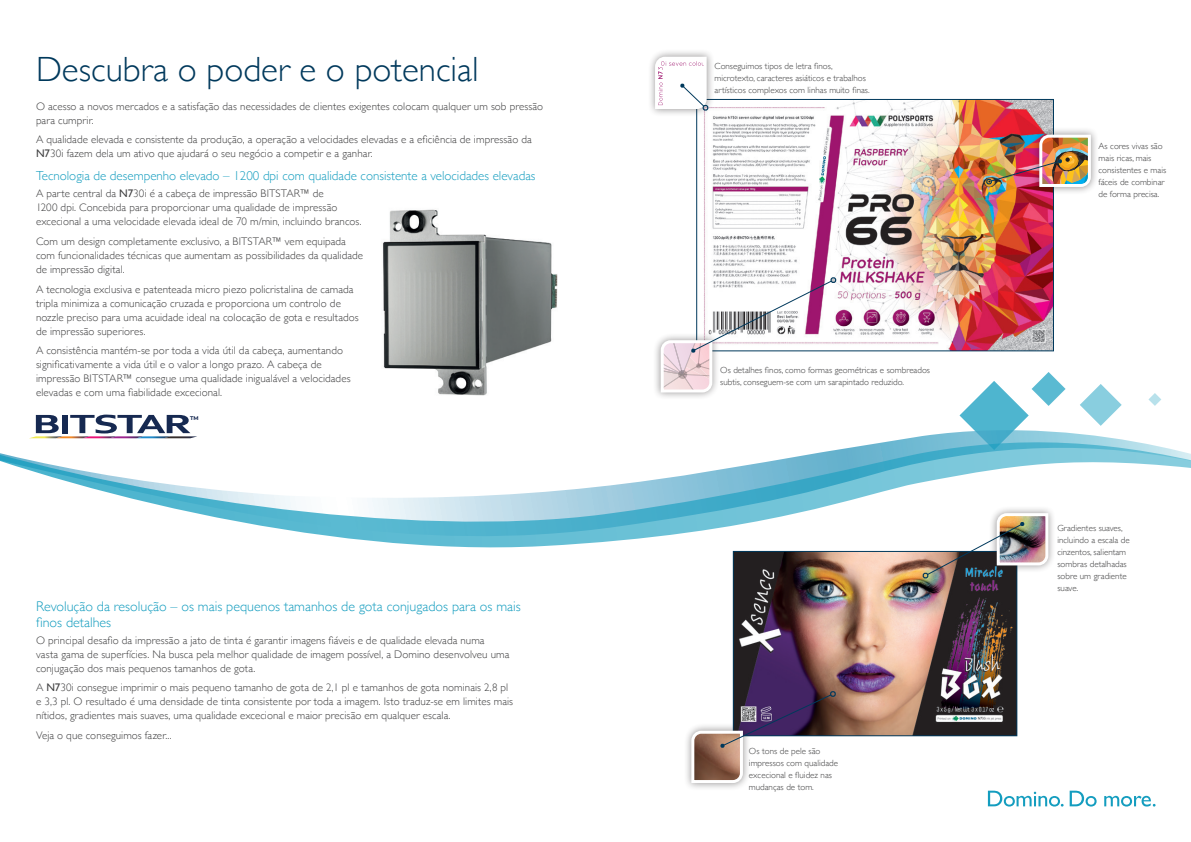
<style>
.page{position:relative;width:1191px;height:842px;background:#fff}
.page>*{position:absolute;margin:0;border:0;box-sizing:border-box;transform-origin:0 0}
.t1{font:300 35px "Gill Sans";color:#00395c}
.t2{font:300 14px/16px "Gill Sans";color:#149dbf}
.t3{font:300 13px "Gill Sans";color:#149dbf}
.Quick_Tour_body{font:300 11px/14px "Gill Sans";letter-spacing:.005em;color:#3e3e3f}
.Body{font:300 9px/12px "Gill Sans";color:#3e3e3f}
.t4{font:700 5.4px "Montserrat";color:#162951}
.s1{font-weight:400}
</style>
<div class="page">
<svg style="left:1080px;top:384px;width:41px;height:27px"></svg>
<svg style="left:1148px;top:393px;width:13px;height:13px"></svg>
<svg style="left:0;top:425px;width:1191px;height:122px"></svg>
<svg style="left:959px;top:372px;width:106px;height:78px"></svg>
<svg style="left:988px;top:791px;width:167px;height:15px"></svg>
<img style="left:703px;top:101px;width:348px;height:248px">
<img style="left:383px;top:209px;width:175px;height:187px">
<img style="left:735px;top:553px;width:280px;height:181px">
<div style="left:733px;top:551px;width:284px;height:185px;border:1px solid #00395c"></div>
<div style="left:1031px;top:127px;width:67px;height:68px;background:#231f20;opacity:.48"></div>
<div style="left:683px;top:723px;width:67px;height:68px;background:#231f20;opacity:.48"></div>
<div style="left:989px;top:505px;width:67px;height:68px;background:#231f20;opacity:.48"></div>
<div style="left:647px;top:49px;width:67px;height:68px;background:#231f20;opacity:.48"></div>
<div style="left:653px;top:332px;width:67px;height:68px;background:#231f20;opacity:.48"></div>
<svg style="left:653px;top:55px;width:56px;height:57px"></svg>
<svg style="left:659px;top:276px;width:178px;height:118px"></svg>
<svg style="left:690px;top:690px;width:147px;height:94px"></svg>
<img style="left:922px;top:512px;width:127px;height:68px">
<img style="left:985px;top:133px;width:107px;height:55px">
<svg style="left:29px;top:415px;width:168px;height:23px"></svg>
<h1 class="t1" style="left:36px;top:42px;width:444px">Descubra o poder e o potencial</h1>
<p class="Quick_Tour_body" style="left:36px;top:99px;width:509px">O acesso a novos mercados e a satisfação das necessidades de clientes exigentes colocam qualquer um sob pressão para cumprir.</p>
<p class="Quick_Tour_body" style="left:36px;top:132px;width:497px">A qualidade elevada e consistente da produção, a operação a velocidades elevadas e a eficiência de impressão da<br><span class="s1">N7</span>30i fazem dela um ativo que ajudará o seu negócio a competir e a ganhar.</p>
<h2 class="t3" style="left:36px;top:165px;width:501px">Tecnologia de desempenho elevado – 1200 dpi com qualidade consistente a velocidades elevadas</h2>
<p class="Quick_Tour_body" style="left:36px;top:186px;width:327px">A parte central da <span class="s1">N7</span>30i é a cabeça de impressão BITSTAR™ de<br>1200 dpi. Concebida para proporcionar uma qualidade de impressão excecional a uma velocidade elevada ideal de 70 m/min, incluindo brancos.</p>
<p class="Quick_Tour_body" style="left:36px;top:234px;width:329px">Com um design completamente exclusivo, a BITSTAR™ vem equipada com funcionalidades técnicas que aumentam as possibilidades da qualidade de impressão digital.</p>
<p class="Quick_Tour_body" style="left:36px;top:282px;width:324px">A tecnologia exclusiva e patenteada micro piezo policristalina de camada tripla minimiza a comunicação cruzada e proporciona um controlo de nozzle preciso para uma acuidade ideal na colocação de gota e resultados de impressão superiores.</p>
<p class="Quick_Tour_body" style="left:36px;top:343px;width:316px">A consistência mantém-se por toda a vida útil da cabeça, aumentando significativamente a vida útil e o valor a longo prazo. A cabeça de impressão BITSTAR™ consegue uma qualidade inigualável a velocidades elevadas e com uma fiabilidade excecional.</p>
<p class="t4" style="left:190px;top:414px;width:10px">TM</p>
<h2 class="t2" style="left:36px;top:597px;width:486px">Revolução da resolução – os mais pequenos tamanhos de gota conjugados para os mais finos detalhes</h2>
<p class="Quick_Tour_body" style="left:36px;top:632px;width:475px">O principal desafio da impressão a jato de tinta é garantir imagens fiáveis e de qualidade elevada numa vasta gama de superfícies. Na busca pela melhor qualidade de imagem possível, a Domino desenvolveu uma conjugação dos mais pequenos tamanhos de gota.</p>
<p class="Quick_Tour_body" style="left:36px;top:680px;width:478px">A <span class="s1">N7</span>30i consegue imprimir o mais pequeno tamanho de gota de 2,1 pl e tamanhos de gota nominais 2,8 pl e 3,3 pl. O resultado é uma densidade de tinta consistente por toda a imagem. Isto traduz-se em limites mais nítidos, gradientes mais suaves, uma qualidade excecional e maior precisão em qualquer escala.</p>
<p class="Quick_Tour_body" style="left:36px;top:728px;width:137px">Veja o que conseguimos fazer...</p>
<p class="Body" style="left:714px;top:59px;width:157px">Conseguimos tipos de letra finos, microtexto, caracteres asiáticos e trabalhos artísticos complexos com linhas muito finas.</p>
<p class="Body" style="left:720px;top:363px;width:211px">Os detalhes finos, como formas geométricas e sombreados subtis, conseguem-se com um sarapintado reduzido.</p>
<p class="Body" style="left:749px;top:744px;width:91px">Os tons de pele são impressos com qualidade excecional e fluidez nas mudanças de tom.</p>
<p class="Body" style="left:1098px;top:140px;width:69px">As cores vivas são mais ricas, mais consistentes e mais fáceis de combinar de forma precisa.</p>
<p class="Body" style="left:1057px;top:522px;width:74px">Gradientes suaves, incluindo a escala de cinzentos, salientam sombras detalhadas sobre um gradiente suave.</p>
</div>
